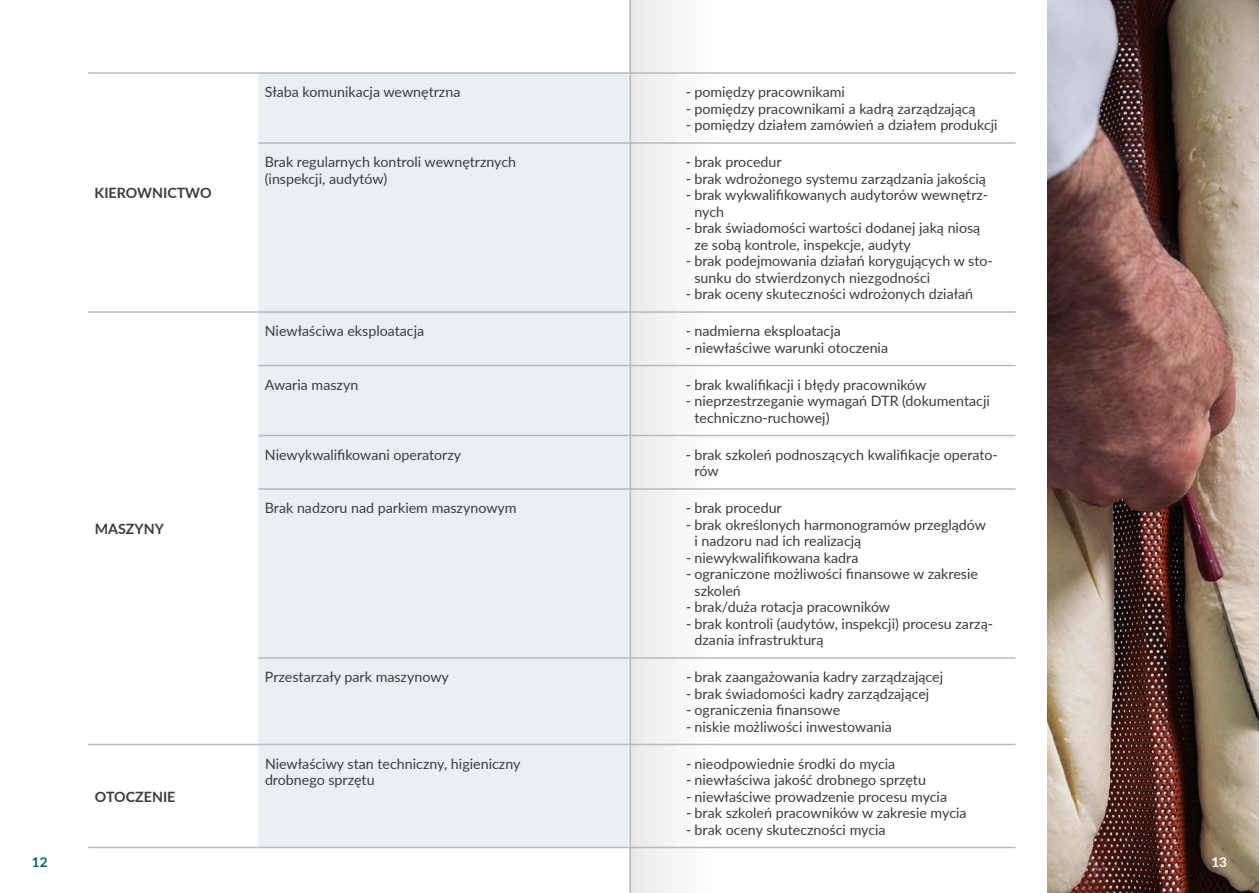
<style>
.page{position:relative;width:1259px;height:893px;background:#fff}
.page>*{position:absolute;margin:0;border:0;box-sizing:border-box;transform-origin:0 0}
.t1{font:14.25px/16.5px "Lato";color:#3c3c3b}
.t2{font:700 14.25px "Lato";color:#3c3c3b}
.t3{font:700 13.5px "Lato";color:#005f74}
.t4{font:700 13.5px "Lato";color:#fff}
</style>
<div class="page">
<div style="left:629px;top:0;width:85px;height:893px;background:#f5f5f5"></div>
<hr style="left:629px;top:0;width:2px;height:893px;background:#b8bab8">
<img style="left:1047px;top:0;width:212px;height:893px">
<div style="left:258px;top:74px;width:370px;height:773px;background:#ebeff3"></div>
<hr style="left:88px;top:72px;width:170px;height:2px;background:#b8bab8">
<hr style="left:258px;top:72px;width:370px;height:2px;background:#b8bab8">
<hr style="left:628px;top:72px;width:51px;height:2px;background:#b8bab8">
<hr style="left:679px;top:72px;width:336px;height:2px;background:#b8bab8">
<hr style="left:258px;top:142px;width:370px;height:2px;background:#b8bab8">
<hr style="left:628px;top:142px;width:51px;height:2px;background:#b8bab8">
<hr style="left:679px;top:142px;width:336px;height:2px;background:#b8bab8">
<hr style="left:88px;top:311px;width:170px;height:2px;background:#b8bab8">
<hr style="left:258px;top:311px;width:370px;height:2px;background:#b8bab8">
<hr style="left:628px;top:311px;width:51px;height:2px;background:#b8bab8">
<hr style="left:679px;top:311px;width:336px;height:2px;background:#b8bab8">
<hr style="left:258px;top:365px;width:370px;height:1px;background:#b8bab8">
<hr style="left:628px;top:365px;width:51px;height:1px;background:#b8bab8">
<hr style="left:679px;top:365px;width:336px;height:1px;background:#b8bab8">
<hr style="left:258px;top:435px;width:370px;height:1px;background:#b8bab8">
<hr style="left:628px;top:435px;width:51px;height:1px;background:#b8bab8">
<hr style="left:679px;top:435px;width:336px;height:1px;background:#b8bab8">
<hr style="left:258px;top:488px;width:370px;height:2px;background:#b8bab8">
<hr style="left:628px;top:488px;width:51px;height:2px;background:#b8bab8">
<hr style="left:679px;top:488px;width:336px;height:2px;background:#b8bab8">
<hr style="left:258px;top:657px;width:370px;height:2px;background:#b8bab8">
<hr style="left:628px;top:657px;width:51px;height:2px;background:#b8bab8">
<hr style="left:679px;top:657px;width:336px;height:2px;background:#b8bab8">
<hr style="left:88px;top:744px;width:170px;height:1px;background:#b8bab8">
<hr style="left:258px;top:744px;width:370px;height:1px;background:#b8bab8">
<hr style="left:628px;top:744px;width:51px;height:1px;background:#b8bab8">
<hr style="left:679px;top:744px;width:336px;height:1px;background:#b8bab8">
<hr style="left:88px;top:847px;width:170px;height:1px;background:#b8bab8">
<hr style="left:258px;top:847px;width:370px;height:1px;background:#b8bab8">
<hr style="left:628px;top:847px;width:51px;height:1px;background:#b8bab8">
<hr style="left:679px;top:847px;width:336px;height:1px;background:#b8bab8">
<p class="t2" style="left:95px;top:183px;width:118px">KIEROWNICTWO</p>
<p class="t2" style="left:95px;top:518px;width:71px">MASZYNY</p>
<p class="t3" style="left:32px;top:853px;width:17px">12</p>
<p class="t2" style="left:95px;top:786px;width:82px">OTOCZENIE</p>
<p class="t1" style="left:265px;top:83px;width:197px">Słaba komunikacja wewnętrzna</p>
<p class="t1" style="left:686px;top:83px;width:161px">- pomiędzy pracownikami</p>
<p class="t1" style="left:686px;top:100px;width:291px">- pomiędzy pracownikami a kadrą zarządzającą</p>
<p class="t1" style="left:686px;top:116px;width:313px">- pomiędzy działem zamówień a działem produkcji</p>
<p class="t1" style="left:265px;top:153px;width:253px">Brak regularnych kontroli wewnętrznych (inspekcji, audytów)</p>
<p class="t1" style="left:686px;top:153px;width:97px">- brak procedur</p>
<p class="t1" style="left:686px;top:170px;width:302px">- brak wdrożonego systemu zarządzania jakością</p>
<p class="t1" style="left:694px;top:186px;width:295px;text-indent:-9px">- brak wykwalifikowanych audytorów wewnętrz&shy;nych</p>
<p class="t1" style="left:694px;top:219px;width:287px;text-indent:-9px">- brak świadomości wartości dodanej jaką niosą ze sobą kontrole, inspekcje, audyty</p>
<p class="t1" style="left:694px;top:252px;width:300px;text-indent:-9px">- brak podejmowania działań korygujących w sto&shy;sunku do stwierdzonych niezgodności</p>
<p class="t1" style="left:686px;top:285px;width:289px">- brak oceny skuteczności wdrożonych działań</p>
<p class="t1" style="left:265px;top:322px;width:161px">Niewłaściwa eksploatacja</p>
<p class="t1" style="left:686px;top:322px;width:156px">- nadmierna eksploatacja</p>
<p class="t1" style="left:686px;top:339px;width:204px">- niewłaściwe warunki otoczenia</p>
<p class="t1" style="left:265px;top:376px;width:95px">Awaria maszyn</p>
<p class="t1" style="left:686px;top:376px;width:242px">- brak kwalifikacji i błędy pracowników</p>
<p class="t1" style="left:694px;top:392px;width:297px;text-indent:-9px">- nieprzestrzeganie wymagań DTR (dokumentacji techniczno-ruchowej)</p>
<p class="t1" style="left:265px;top:446px;width:198px">Niewykwalifikowani operatorzy</p>
<p class="t1" style="left:694px;top:446px;width:305px;text-indent:-9px">- brak szkoleń podnoszących kwalifikacje operato&shy;rów</p>
<p class="t1" style="left:265px;top:499px;width:253px">Brak nadzoru nad parkiem maszynowym</p>
<p class="t1" style="left:686px;top:499px;width:97px">- brak procedur</p>
<p class="t1" style="left:694px;top:516px;width:293px;text-indent:-9px">- brak określonych harmonogramów przeglądów i nadzoru nad ich realizacją</p>
<p class="t1" style="left:686px;top:549px;width:174px">- niewykwalifikowana kadra</p>
<p class="t1" style="left:694px;top:565px;width:285px;text-indent:-9px">- ograniczone możliwości finansowe w zakresie szkoleń</p>
<p class="t1" style="left:686px;top:598px;width:206px">- brak/duża rotacja pracowników</p>
<p class="t1" style="left:694px;top:615px;width:300px;text-indent:-9px">- brak kontroli (audytów, inspekcji) procesu zarzą&shy;dzania infrastrukturą</p>
<p class="t1" style="left:265px;top:668px;width:185px">Przestarzały park maszynowy</p>
<p class="t1" style="left:686px;top:668px;width:259px">- brak zaangażowania kadry zarządzającej</p>
<p class="t1" style="left:686px;top:685px;width:245px">- brak świadomości kadry zarządzającej</p>
<p class="t1" style="left:686px;top:701px;width:156px">- ograniczenia finansowe</p>
<p class="t1" style="left:686px;top:718px;width:207px">- niskie możliwości inwestowania</p>
<p class="t1" style="left:265px;top:755px;width:257px">Niewłaściwy stan techniczny, higieniczny drobnego sprzętu</p>
<p class="t1" style="left:686px;top:755px;width:211px">- nieodpowiednie środki do mycia</p>
<p class="t1" style="left:686px;top:771px;width:241px">- niewłaściwa jakość drobnego sprzętu</p>
<p class="t1" style="left:686px;top:788px;width:262px">- niewłaściwe prowadzenie procesu mycia</p>
<p class="t1" style="left:686px;top:804px;width:282px">- brak szkoleń pracowników w zakresie mycia</p>
<p class="t1" style="left:686px;top:821px;width:201px">- brak oceny skuteczności mycia</p>
<p class="t4" style="left:1211px;top:853px;width:17px">13</p>
</div>
